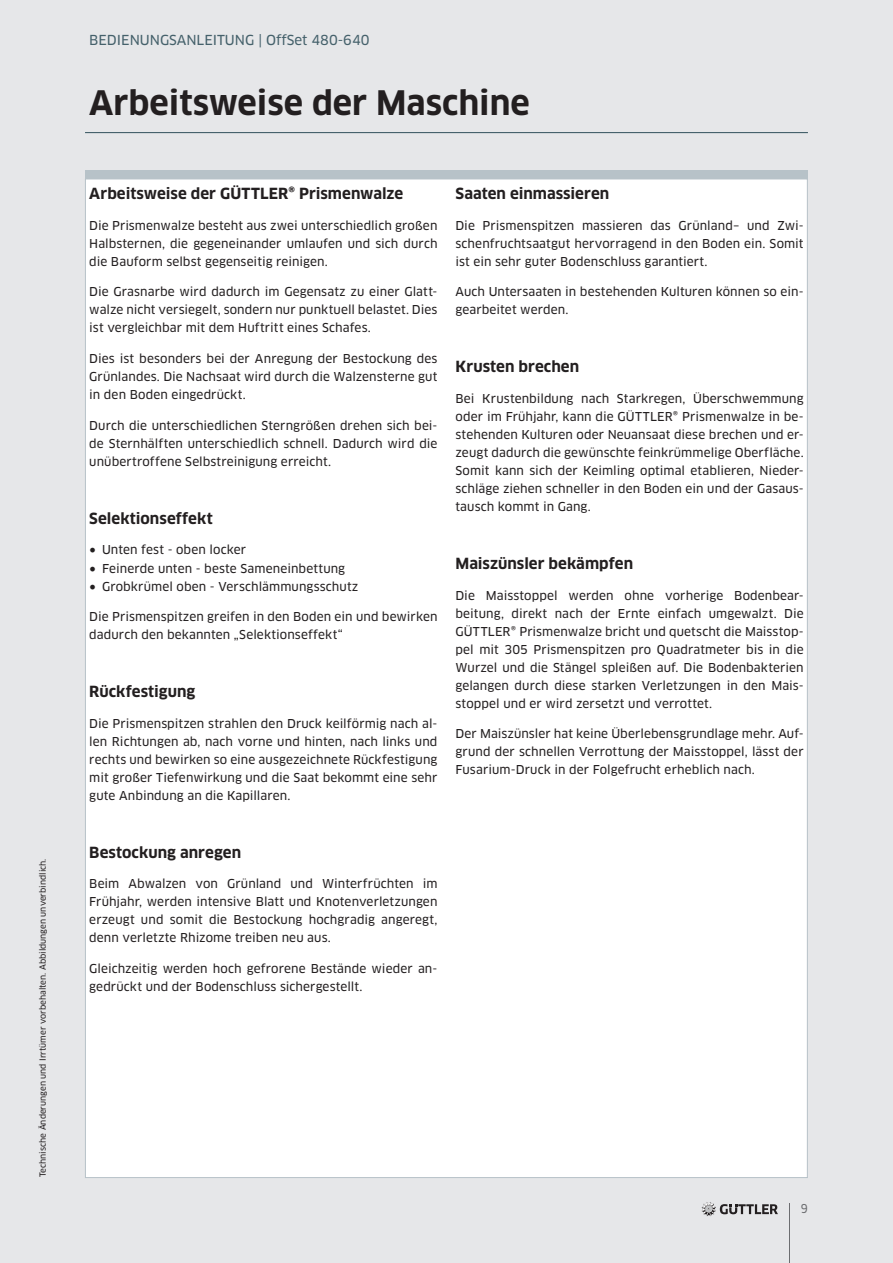
<style>
.page{position:relative;width:893px;height:1263px;background:#e6e7e9}
.page>*{position:absolute;margin:0;border:0;box-sizing:border-box;transform-origin:0 0}
.t1{font:700 33px "Clan Pro";color:#231f20}
.t2{font:700 15px "Clan Pro";letter-spacing:.005em;color:#231f20}
.t3{font:13.5px "Clan Pro News";color:#45616b}
.t4{font:12px/18px "Clan Pro News";letter-spacing:.01em;color:#231f20;text-align:justify}
.t5{font:12px "Clan Pro Narr News";color:#6c6d70}
.t6{font:8.25px "Clan Pro News";color:#231f20}
.s1{font-family:"Minion Pro";font-size:18px}
</style>
<div class="page">
<div style="left:85px;top:170px;width:723px;height:9px;background:#b7c2c8"></div>
<hr style="left:85px;top:132px;width:723px;height:1px;background:#45616b">
<div style="left:85px;top:179px;width:723px;height:999px;background:#fff;border:1px solid #b7c2c8"></div>
<hr style="left:789px;top:1203px;width:1px;height:60px;background:#6c6d70">
<svg style="left:702px;top:1202px;width:76px;height:14px"></svg>
<p class="t6" style="left:38px;top:1177px;width:320px;rotate:-90deg">Technische Änderungen und Irrtümer vorbehalten. Abbildungen unverbindlich.</p>
<p class="t3" style="left:89px;top:32px;width:282px">BEDIENUNGSANLEITUNG | OffSet 480-640</p>
<h1 class="t1" style="left:89px;top:84px;width:442px">Arbeitsweise der Maschine</h1>
<p class="t2" style="left:89px;top:185px;width:315px">Arbeitsweise der GÜTTLER® Prismenwalze</p>
<p class="t4" style="left:89px;top:216px;width:350px">Die Prismenwalze besteht aus zwei unterschiedlich großen Halbsternen, die gegeneinander umlaufen und sich durch die Bauform selbst gegenseitig reinigen.</p>
<p class="t4" style="left:89px;top:283px;width:350px">Die Grasnarbe wird dadurch im Gegensatz zu einer Glatt&shy;walze nicht versiegelt, sondern nur punktuell belastet. Dies ist vergleichbar mit dem Huftritt eines Schafes.</p>
<p class="t4" style="left:89px;top:350px;width:350px">Dies ist besonders bei der Anregung der Bestockung des Grünlandes. Die Nachsaat wird durch die Walzensterne gut in den Boden eingedrückt.</p>
<p class="t4" style="left:89px;top:417px;width:350px">Durch die unterschiedlichen Sterngrößen drehen sich bei&shy;de Sternhälften unterschiedlich schnell. Dadurch wird die unübertroffene Selbstreinigung erreicht.</p>
<p class="t2" style="left:89px;top:509px;width:125px">Selektionseffekt</p>
<p class="t4" style="left:89px;top:541px;width:158px"><span class="s1">•</span> Unten fest - oben locker</p>
<p class="t4" style="left:89px;top:559px;width:257px"><span class="s1">•</span> Feinerde unten - beste Sameneinbettung</p>
<p class="t4" style="left:89px;top:577px;width:271px"><span class="s1">•</span> Grobkrümel oben - Verschlämmungsschutz</p>
<p class="t4" style="left:89px;top:608px;width:350px">Die Prismenspitzen greifen in den Boden ein und bewirken dadurch den bekannten „Selektionseffekt“</p>
<p class="t2" style="left:89px;top:683px;width:108px">Rückfestigung</p>
<p class="t4" style="left:89px;top:714px;width:350px">Die Prismenspitzen strahlen den Druck keilförmig nach al&shy;len Richtungen ab, nach vorne und hinten, nach links und rechts und bewirken so eine ausgezeichnete Rückfestigung mit großer Tiefenwirkung und die Saat bekommt eine sehr gute Anbindung an die Kapillaren.</p>
<p class="t2" style="left:89px;top:843px;width:153px">Bestockung anregen</p>
<p class="t4" style="left:89px;top:875px;width:350px">Beim Abwalzen von Grünland und Winterfrüchten im Frühjahr, werden intensive Blatt und Knotenverletzungen erzeugt und somit die Bestockung hochgradig angeregt, denn verletzte Rhizome treiben neu aus.</p>
<p class="t4" style="left:89px;top:960px;width:350px">Gleichzeitig werden hoch gefrorene Bestände wieder an&shy;gedrückt und der Bodenschluss sichergestellt.</p>
<p class="t2" style="left:455px;top:185px;width:155px">Saaten einmassieren</p>
<p class="t4" style="left:455px;top:216px;width:350px">Die Prismenspitzen massieren das Grünland– und Zwi&shy;schenfruchtsaatgut hervorragend in den Boden ein. Somit ist ein sehr guter Bodenschluss garantiert.</p>
<p class="t4" style="left:455px;top:283px;width:350px">Auch Untersaaten in bestehenden Kulturen können so ein&shy;gearbeitet werden.</p>
<p class="t2" style="left:455px;top:358px;width:125px">Krusten brechen</p>
<p class="t4" style="left:455px;top:390px;width:350px">Bei Krustenbildung nach Starkregen, Überschwemmung oder im Frühjahr, kann die GÜTTLER® Prismenwalze in be&shy;stehenden Kulturen oder Neuansaat diese brechen und er&shy;zeugt dadurch die gewünschte feinkrümmelige Oberfläche.<br>Somit kann sich der Keimling optimal etablieren, Nieder&shy;schläge ziehen schneller in den Boden ein und der Gasaus&shy;tausch kommt in Gang.</p>
<p class="t2" style="left:455px;top:554px;width:179px">Maiszünsler bekämpfen</p>
<p class="t4" style="left:455px;top:586px;width:350px">Die Maisstoppel werden ohne vorherige Bodenbear&shy;beitung, direkt nach der Ernte einfach umgewalzt. Die GÜTTLER® Prismenwalze bricht und quetscht die Maisstop&shy;pel mit 305 Prismenspitzen pro Quadratmeter bis in die Wurzel und die Stängel spleißen auf. Die Bodenbakterien gelangen durch diese starken Verletzungen in den Mais&shy;stoppel und er wird zersetzt und verrottet.</p>
<p class="t4" style="left:455px;top:725px;width:350px">Der Maiszünsler hat keine Überlebensgrundlage mehr. Auf&shy;grund der schnellen Verrottung der Maisstoppel, lässt der Fusarium-Druck in der Folgefrucht erheblich nach.</p>
<p class="t5" style="left:801px;top:1201px;width:9px">9</p>
</div>
